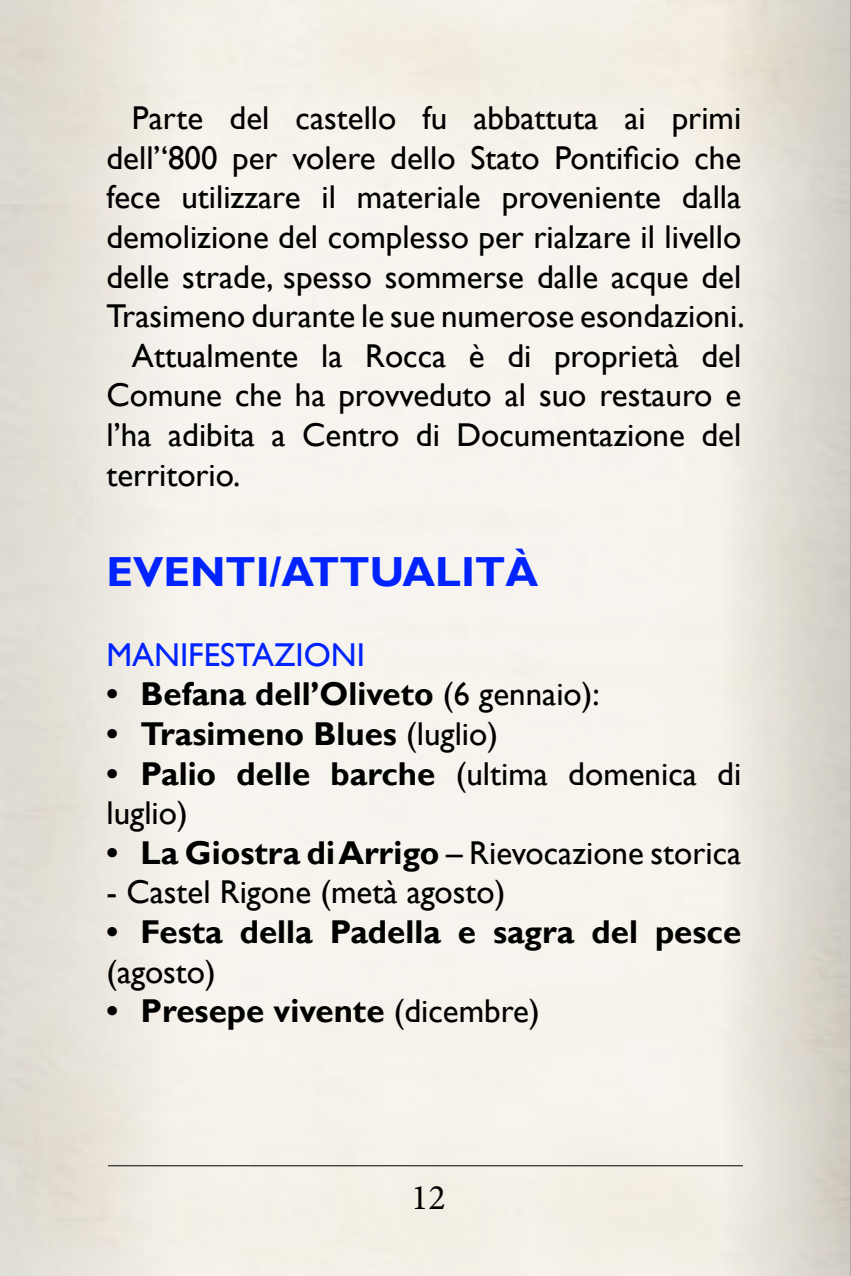
<style>
.page{position:relative;width:851px;height:1276px;background:#fff}
.page>*{position:absolute;margin:0;border:0;box-sizing:border-box;transform-origin:0 0}
.t1{font:700 42px "Gill Sans";color:#0023ff}
.t2{font:36px "Minion Pro";color:#000}
.t3{font:33px/39.6px "Gill Sans";color:#000}
.t4{font:700 33px "Gill Sans";color:#000}
.t5{font:33px "Gill Sans";color:#0023ff}
.s1{font-weight:400}
.s2{font-weight:700}
</style>
<div class="page">
<div style="left:725px;top:0;width:125px;height:1276px;background:linear-gradient(to right,#f3eee5,#cfcac1)"></div>
<hr style="left:850px;top:0;width:1px;height:1276px;background:#b0ada5">
<div style="left:0;top:0;width:183px;height:1276px;background:linear-gradient(to right,#dbd7cd,#f6f2eb)"></div>
<hr style="left:108px;top:1165px;width:634px;height:1px;background:#000">
<p class="t3" style="left:132px;top:99px;width:610px">Parte del castello fu abbattuta ai primi</p>
<p class="t3" style="left:106px;top:138px;width:636px">dell’‘800 per volere dello Stato Pontificio che</p>
<p class="t3" style="left:106px;top:178px;width:636px">fece utilizzare il materiale proveniente dalla</p>
<p class="t3" style="left:106px;top:218px;width:636px">demolizione del complesso per rialzare il livello</p>
<p class="t3" style="left:106px;top:257px;width:636px">delle strade, spesso sommerse dalle acque del</p>
<p class="t3" style="left:106px;top:297px;width:639px">Trasimeno durante le sue numerose esondazioni.</p>
<p class="t3" style="left:132px;top:336px;width:610px">Attualmente la Rocca è di proprietà del</p>
<p class="t3" style="left:106px;top:376px;width:636px">Comune che ha provveduto al suo restauro e</p>
<p class="t3" style="left:106px;top:416px;width:636px">l’ha adibita a Centro di Documentazione del</p>
<p class="t3" style="left:106px;top:455px;width:135px">territorio.</p>
<p class="t1" style="left:106px;top:547px;width:433px">EVENTI/ATTUALITÀ</p>
<p class="t5" style="left:106px;top:635px;width:260px">MANIFESTAZIONI</p>
<p class="t4" style="left:106px;top:674px;width:494px">• Befana dell’Oliveto <span class="s1">(6 gennaio):</span></p>
<p class="t4" style="left:106px;top:714px;width:393px">• Trasimeno Blues <span class="s1">(luglio)</span></p>
<p class="t3" style="left:106px;top:754px;width:636px"><span class="s2">• Palio delle barche</span> (ultima domenica di luglio)</p>
<p class="t3" style="left:106px;top:833px;width:636px"><span class="s2">• La Giostra di Arrigo</span> – Rievocazione storica</p>
<p class="t3" style="left:106px;top:873px;width:400px">- Castel Rigone (metà agosto)</p>
<p class="t4" style="left:106px;top:912px;width:636px">• Festa della Padella e sagra del pesce</p>
<p class="t3" style="left:106px;top:952px;width:111px">(agosto)</p>
<p class="t4" style="left:106px;top:991px;width:434px">• Presepe vivente <span class="s1">(dicembre)</span></p>
<p class="t2" style="left:411px;top:1173px;width:36px">12</p>
</div>
